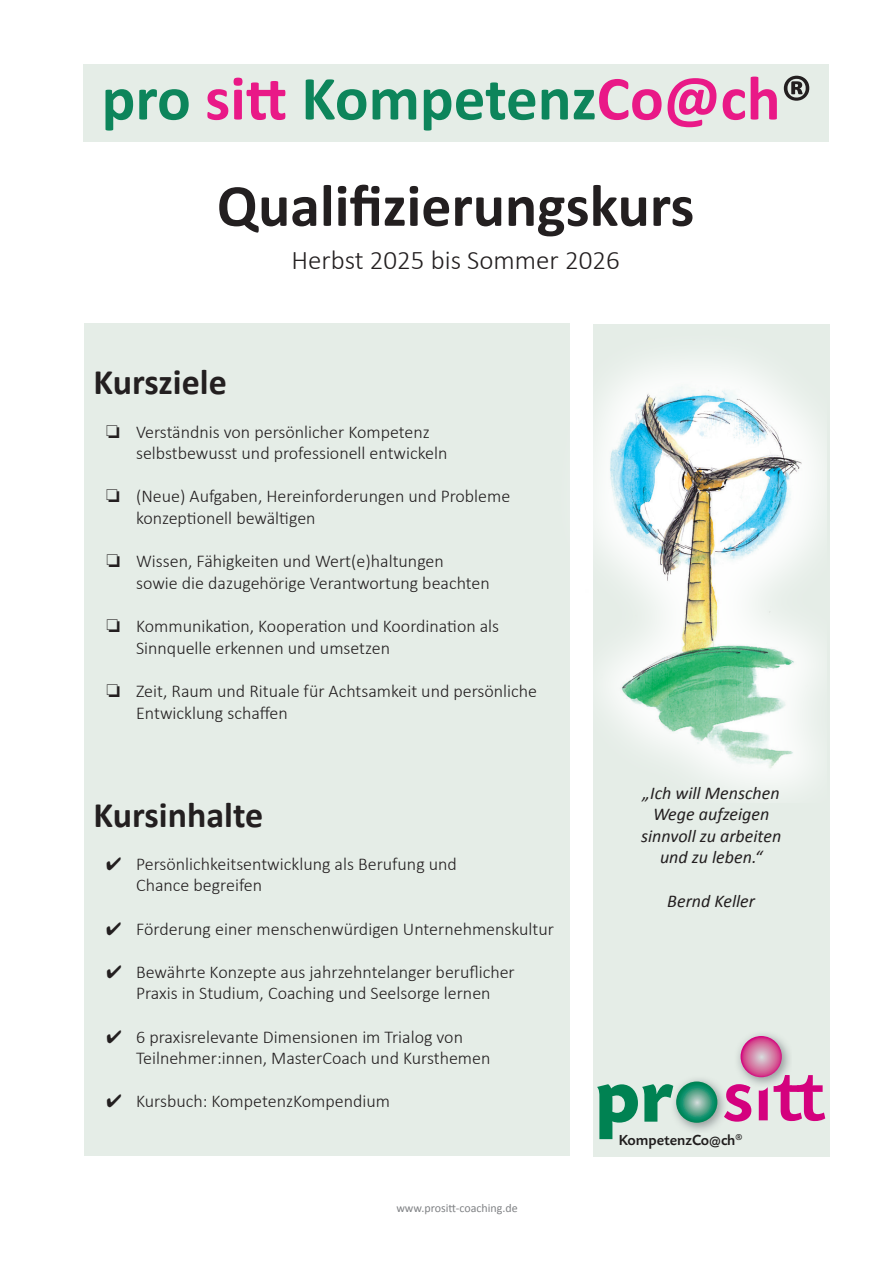
<style>
.page{position:relative;width:893px;height:1263px;background:#fff}
.page>*{position:absolute;margin:0;border:0;box-sizing:border-box;transform-origin:0 0}
.t1{font:700 63px "Calibri";color:#0d855b}
.t2{font:700 60px "Calibri";color:#231f20}
.t3{font:700 36px "Calibri";color:#231f20}
.t4{font:300 27px "Calibri";color:#231f20}
.t5{font:300 18px/21.6px "Calibri";color:#231f20}
.t6{font:italic 18px/21.6px "Calibri";color:#231f20;text-align:center}
.t7{font:500 15.3px "Today SB";color:#231f20}
.t8{font:12px "Calibri";color:#808285}
.s1{color:#e91987}
.s2{color:#231f20}
</style>
<div class="page">
<div style="left:84px;top:323px;width:486px;height:833px;background:#e5ede7"></div>
<div style="left:593px;top:324px;width:236px;height:833px;background:#e5ede7"></div>
<div style="left:84px;top:64px;width:745px;height:78px;background:#e5ede7"></div>
<img style="left:593px;top:362px;width:233px;height:427px">
<img style="left:673px;top:1079px;width:51px;height:52px">
<svg style="left:676px;top:1081px;width:41px;height:42px"></svg>
<svg style="left:724px;top:1085px;width:27px;height:37px"></svg>
<svg style="left:774px;top:1075px;width:51px;height:46px"></svg>
<svg style="left:597px;top:1084px;width:76px;height:55px"></svg>
<img style="left:738px;top:1034px;width:52px;height:53px">
<img style="left:734px;top:1084px;width:16px;height:3px">
<svg style="left:759px;top:1087px;width:9px;height:33px"></svg>
<img style="left:774px;top:1075px;width:18px;height:12px">
<svg style="left:741px;top:1036px;width:41px;height:41px"></svg>
<h1 class="t1" style="left:102px;top:54px;width:712px">pro <span class="s1">sitt</span> Kompetenz<span class="s1">Co@ch</span><span class="s2">®</span></h1>
<h2 class="t2" style="left:217px;top:163px;width:479px">Qualifizierungskurs</h2>
<h3 class="t4" style="left:291px;top:243px;width:330px">Herbst 2025 bis Sommer 2026</h3>
<h3 class="t3" style="left:94px;top:357px;width:135px">Kursziele</h3>
<p class="t5" style="left:136px;top:421px;width:313px;text-indent:-30px">❏ Verständnis von persönlicher Kompetenz selbstbewusst und professionell entwickeln</p>
<p class="t5" style="left:136px;top:485px;width:376px;text-indent:-30px">❏ (Neue) Aufgaben, Hereinforderungen und Probleme konzeptionell bewältigen</p>
<p class="t5" style="left:136px;top:550px;width:355px;text-indent:-30px">❏ Wissen, Fähigkeiten und Wert(e)haltungen sowie die dazugehörige Verantwortung beachten</p>
<p class="t5" style="left:136px;top:615px;width:365px;text-indent:-30px">❏ Kommunikation, Kooperation und Koordination als<br>Sinnquelle erkennen und umsetzen</p>
<p class="t5" style="left:136px;top:680px;width:402px;text-indent:-30px">❏ Zeit, Raum und Rituale für Achtsamkeit und persönliche<br>Entwicklung schaffen</p>
<h3 class="t3" style="left:94px;top:789px;width:171px">Kursinhalte</h3>
<p class="t5" style="left:136px;top:853px;width:322px;text-indent:-30px">✔ Persönlichkeitsentwicklung als Berufung und<br>Chance begreifen</p>
<p class="t5" style="left:106px;top:917px;width:449px">✔ Förderung einer menschenwürdigen Unternehmenskultur</p>
<p class="t5" style="left:106px;top:961px;width:410px;text-align:center">✔ Bewährte Konzepte aus jahrzehntelanger beruflicher<br>Praxis in Studium, Coaching und Seelsorge lernen</p>
<p class="t5" style="left:136px;top:1025px;width:356px;text-indent:-30px">✔ 6 praxisrelevante Dimensionen im Trialog von<br>Teilnehmer:innen, MasterCoach und Kursthemen</p>
<p class="t5" style="left:106px;top:1090px;width:285px">✔ Kursbuch: KompetenzKompendium</p>
<p class="t8" style="left:396px;top:1199px;width:123px">www.prositt-coaching.de</p>
<p class="t6" style="left:641px;top:781px;width:142px">„Ich will Menschen<br>Wege aufzeigen sinnvoll zu arbeiten und zu leben.“</p>
<p class="t6" style="left:667px;top:889px;width:89px">Bernd Keller</p>
<p class="t7" style="left:619px;top:1132px;width:125px">KompetenzCo@ch<sup>®</sup></p>
</div>
